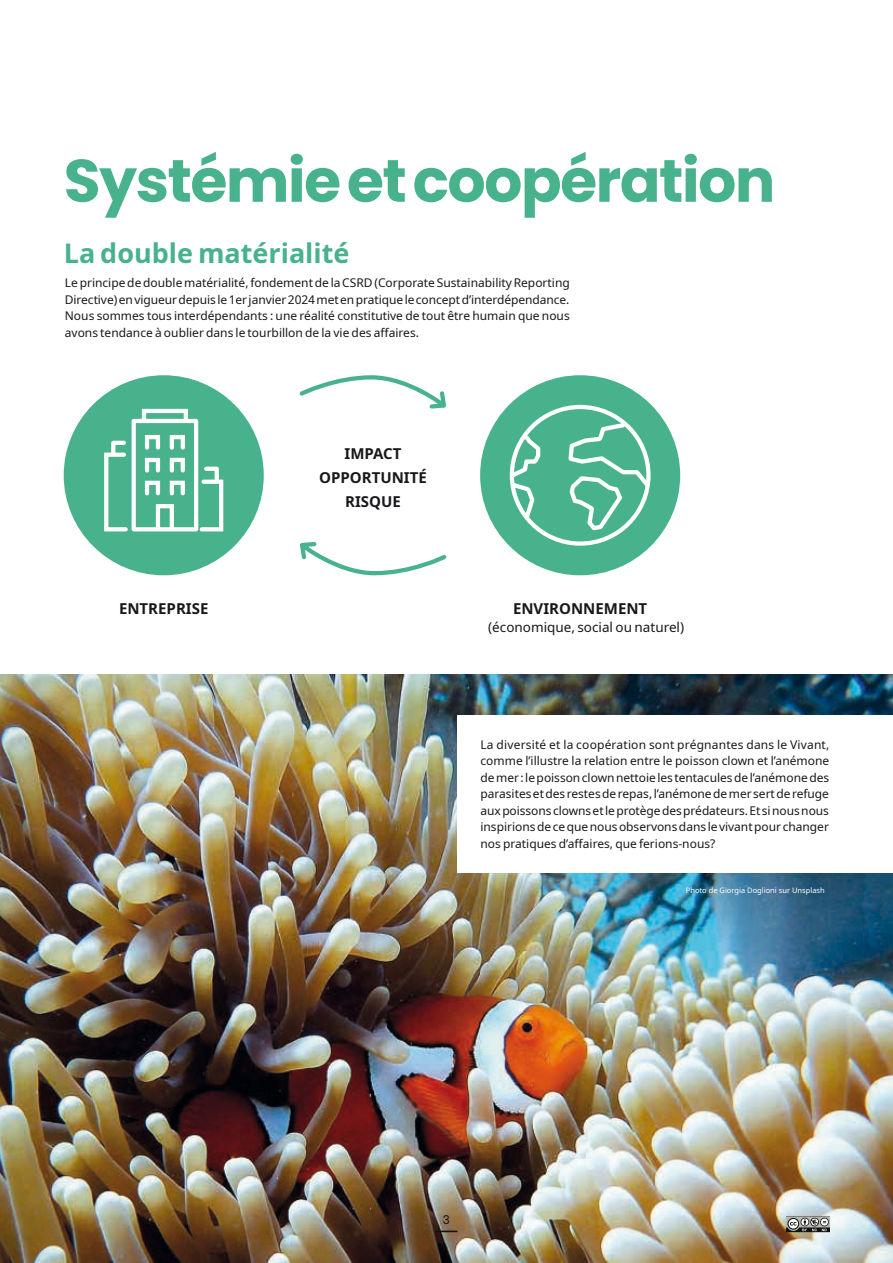
<style>
.page{position:relative;width:893px;height:1263px;background:#fff}
.page>*{position:absolute;margin:0;border:0;box-sizing:border-box;transform-origin:0 0}
.t1{font:700 60px "Poppins";letter-spacing:-.025em;color:#47b28c}
.t2{font:700 27px "Noto Sans";color:#47b28c}
.t3{font:700 15px/24px "Noto Sans";color:#1a171c;text-align:center}
.t4{font:13.5px "Noto Sans";color:#1a171c}
.t5{font:12px/16.5px "Noto Sans";color:#1a171c;text-align:justify}
.t6{font:12px "Poppins";color:#111211}
.t7{font:7.5px "Noto Sans";color:#fff}
</style>
<div class="page">
<img style="left:0;top:675px;width:893px;height:588px">
<div style="left:457px;top:715px;width:436px;height:157px;background:#fff"></div>
<svg style="left:787px;top:1216px;width:48px;height:20px"></svg>
<hr style="left:435px;top:1230px;width:22px;height:2px;background:#111211">
<div style="left:64px;top:375px;width:200px;height:200px;background:#47b28c;border-radius:50%"></div>
<svg style="left:299px;top:375px;width:147px;height:34px"></svg>
<svg style="left:300px;top:542px;width:147px;height:34px"></svg>
<svg style="left:104px;top:440px;width:24px;height:92px"></svg>
<svg style="left:198px;top:464px;width:26px;height:68px"></svg>
<div style="left:132px;top:419px;width:66px;height:112px;border:4px solid #fff"></div>
<svg style="left:140px;top:408px;width:50px;height:15px"></svg>
<div style="left:156px;top:504px;width:18px;height:26px;border:4px solid #fff"></div>
<div style="left:145px;top:435px;width:15px;height:15px;border:4px solid #fff"></div>
<div style="left:170px;top:435px;width:15px;height:15px;border:4px solid #fff"></div>
<div style="left:145px;top:458px;width:15px;height:15px;border:4px solid #fff"></div>
<div style="left:170px;top:458px;width:15px;height:15px;border:4px solid #fff"></div>
<div style="left:145px;top:481px;width:15px;height:14px;border:4px solid #fff"></div>
<div style="left:170px;top:481px;width:15px;height:14px;border:4px solid #fff"></div>
<div style="left:480px;top:375px;width:200px;height:200px;background:#47b28c;border-radius:50%"></div>
<svg style="left:507px;top:397px;width:146px;height:136px"></svg>
<div style="left:510px;top:405px;width:141px;height:141px;border:4px solid #fff;border-radius:50%"></div>
<h1 class="t1" style="left:64px;top:146px;width:713px">Systémie et coopération</h1>
<h2 class="t2" style="left:64px;top:234px;width:287px">La double matérialité</h2>
<p class="t5" style="left:65px;top:275px;width:506px">Le principe de double matérialité, fondement de la CSRD (Corporate Sustainability Reporting Directive) en vigueur depuis le 1er janvier 2024 met en pratique le concept d’interdépendance.<br>Nous sommes tous interdépendants : une réalité constitutive de tout être humain que nous avons tendance à oublier dans le tourbillon de la vie des affaires.</p>
<p class="t3" style="left:319px;top:442px;width:109px">IMPACT<br>OPPORTUNITÉ<br>RISQUE</p>
<p class="t3" style="left:119px;top:597px;width:91px">ENTREPRISE</p>
<p class="t3" style="left:513px;top:597px;width:136px">ENVIRONNEMENT</p>
<p class="t4" style="left:488px;top:618px;width:197px">(économique, social ou naturel)</p>
<p class="t5" style="left:480px;top:737px;width:350px">La diversité et la coopération sont prégnantes dans le Vivant, comme l’illustre la relation entre le poisson clown et l’anémone de mer : le poisson clown nettoie les tentacules de l’anémone des parasites et des restes de repas, l’anémone de mer sert de refuge aux poissons clowns et le protège des prédateurs. Et si nous nous inspirions de ce que nous observons dans le vivant pour changer nos pratiques d’affaires, que ferions-nous?</p>
<p class="t7" style="left:686px;top:884px;width:140px">Photo de Giorgia Doglioni sur Unsplash</p>
<p class="t6" style="left:443px;top:1213px;width:9px">3</p>
</div>
